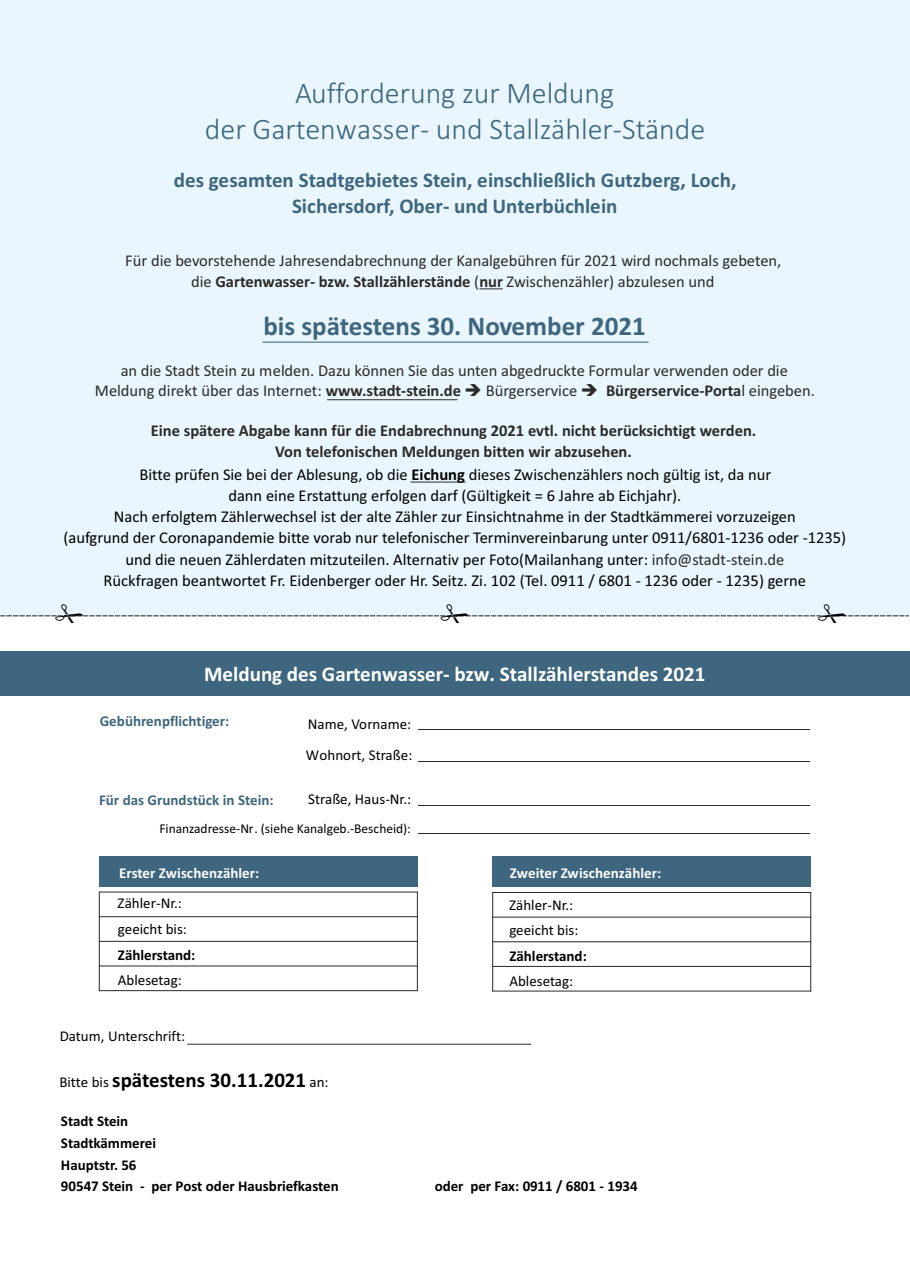
<style>
.page{position:relative;width:910px;height:1280px;background:#fff}
.page>*{position:absolute;margin:0;border:0;box-sizing:border-box;transform-origin:0 0}
.t1{font:300 30px/36.6px "Calibri";color:#3e667e;text-align:center}
.t2{font:700 27px "Calibri";color:#3e667e}
.t3{font:700 21px/25.7px "Calibri";color:#3e667e;text-align:center}
.t4{font:700 21px "Calibri";color:#fefefe}
.t5{font:700 21px "Calibri";color:#000}
.t6{font:16.5px/21.1px "Calibri";color:#000;text-align:center}
.t7{font:16.5px/20.1px "Calibri";color:#2b2a29;text-align:center}
.t8{font:700 16.5px/20.1px "Calibri";color:#2b2a29;text-align:center}
.t9{font:15px/25.7px "Calibri";color:#000}
.t10{font:700 15px/21.6px "Calibri";color:#000}
.t11{font:700 15px "Calibri";color:#3e667e}
.t12{font:700 15px "Calibri";color:#fefefe}
.t13{font:13.5px "Calibri";color:#000}
.s1{font-weight:700}
.s2{color:#2b2a29}
.s3{font-weight:400;font-size:15px}
</style>
<div class="page">
<div style="left:0;top:0;width:910px;height:616px;background:#e9f6fd"></div>
<div style="left:0;top:651px;width:910px;height:44px;background:#3e667e"></div>
<hr style="left:262px;top:342px;width:387px;height:1px;background:#3e667e">
<div style="left:99px;top:856px;width:319px;height:31px;background:#3e667e"></div>
<div style="left:492px;top:856px;width:319px;height:31px;background:#3e667e"></div>
<hr style="left:99px;top:892px;width:1px;height:99px;background:#2b2a29">
<hr style="left:417px;top:892px;width:1px;height:99px;background:#2b2a29">
<hr style="left:99px;top:990px;width:319px;height:1px;background:#2b2a29">
<hr style="left:99px;top:965px;width:319px;height:1px;background:#2b2a29">
<hr style="left:99px;top:941px;width:319px;height:1px;background:#2b2a29">
<hr style="left:99px;top:916px;width:319px;height:1px;background:#2b2a29">
<hr style="left:99px;top:892px;width:319px;height:1px;background:#2b2a29">
<hr style="left:492px;top:892px;width:1px;height:99px;background:#2b2a29">
<hr style="left:810px;top:892px;width:1px;height:99px;background:#2b2a29">
<hr style="left:492px;top:991px;width:319px;height:1px;background:#2b2a29">
<hr style="left:492px;top:966px;width:319px;height:1px;background:#2b2a29">
<hr style="left:492px;top:941px;width:319px;height:1px;background:#2b2a29">
<hr style="left:492px;top:917px;width:319px;height:1px;background:#2b2a29">
<hr style="left:492px;top:892px;width:319px;height:1px;background:#2b2a29">
<hr style="left:187px;top:1044px;width:344px;height:1px;background:#2b2a29">
<svg style="left:479px;top:288px;width:24px;height:1px"></svg>
<hr style="left:327px;top:399px;width:130px;height:1px;background:#2b2a29">
<hr style="left:410px;top:482px;width:55px;height:1px;background:#2b2a29">
<hr style="left:418px;top:729px;width:392px;height:1px;background:#2b2a29">
<hr style="left:418px;top:761px;width:392px;height:1px;background:#2b2a29">
<hr style="left:418px;top:805px;width:392px;height:1px;background:#2b2a29">
<hr style="left:418px;top:833px;width:392px;height:1px;background:#2b2a29">
<svg style="left:0;top:615px;width:909px;height:2px;background:#9b9e9f"></svg>
<h1 class="t1" style="left:205px;top:77px;width:502px">Aufforderung zur Meldung<br>der Gartenwasser- und Stallzähler-Stände</h1>
<p class="t3" style="left:174px;top:169px;width:564px">des gesamten Stadtgebietes Stein, einschließlich Gutzberg, Loch,<br>Sichersdorf, Ober- und Unterbüchlein</p>
<p class="t7" style="left:125px;top:252px;width:658px">Für die bevorstehende Jahresendabrechnung der Kanalgebühren für 2021 wird nochmals gebeten, die <span class="s1">Gartenwasser- bzw. Stallzählerstände</span> (<span class="s1">nur</span> Zwischenzähler) abzulesen und</p>
<h2 class="t2" style="left:263px;top:315px;width:384px">bis spätestens 30. November 2021</h2>
<p class="t7" style="left:95px;top:362px;width:721px">an die Stadt Stein zu melden. Dazu können Sie das unten abgedruckte Formular verwenden oder die<br>Meldung direkt über das Internet: <span class="s1">www.stadt-stein.de</span> ➔ Bürgerservice ➔ <span class="s1">Bürgerservice-Porta</span>l eingeben.</p>
<p class="t8" style="left:151px;top:422px;width:607px">Eine spätere Abgabe kann für die Endabrechnung 2021 evtl. nicht berücksichtigt werden.<br>Von telefonischen Meldungen bitten wir abzusehen.</p>
<p class="t6" style="left:64px;top:465px;width:784px">Bitte prüfen Sie bei der Ablesung, ob die <span class="s1">Eichung</span> dieses Zwischenzählers noch gültig ist, da nur<br>dann eine Erstattung erfolgen darf (Gültigkeit = 6 Jahre ab Eichjahr).<br>Nach erfolgtem Zählerwechsel ist der alte Zähler zur Einsichtnahme in der Stadtkämmerei vorzuzeigen<br>(aufgrund der Coronapandemie bitte vorab nur telefonischer Terminvereinbarung unter 0911/6801-1236 oder -1235) und die neuen Zählerdaten mitzuteilen. Alternativ per Foto(Mailanhang unter: <span class="s2">info@stadt-stein.de<br></span>Rückfragen beantwortet Fr. Eidenberger oder Hr. Seitz. Zi. 102 (Tel. 0911 / 6801 - 1236 oder - 1235) gerne</p>
<p class="t4" style="left:204px;top:665px;width:503px">Meldung des Gartenwasser- bzw. Stallzählerstandes 2021</p>
<p class="t11" style="left:100px;top:715px;width:131px">Gebührenpflichtiger:</p>
<p class="t9" style="left:306px;top:709px;width:108px;line-height:31.2px">Name, Vorname:<br>Wohnort, Straße:</p>
<p class="t9" style="left:308px;top:788px;width:104px">Straße, Haus-Nr.:</p>
<p class="t13" style="left:159px;top:823px;width:253px">Finanzadresse-Nr. (siehe Kanalgeb.-Bescheid):</p>
<p class="t11" style="left:99px;top:793px;width:176px">Für das Grundstück in Stein:</p>
<p class="t12" style="left:119px;top:867px;width:142px">Erster Zwischenzähler:</p>
<p class="t12" style="left:510px;top:867px;width:153px">Zweiter Zwischenzähler:</p>
<p class="t9" style="left:118px;top:892px;width:71px">Zähler-Nr.: geeicht bis:</p>
<p class="t10" style="left:118px;top:945px;width:79px">Zählerstand:</p>
<p class="t9" style="left:118px;top:969px;width:65px">Ablesetag:</p>
<p class="t9" style="left:509px;top:893px;width:71px">Zähler-Nr.: geeicht bis:</p>
<p class="t10" style="left:509px;top:946px;width:79px">Zählerstand:</p>
<p class="t9" style="left:509px;top:970px;width:65px">Ablesetag:</p>
<p class="t9" style="left:60px;top:1024px;width:127px">Datum, Unterschrift:</p>
<p class="t5" style="left:59px;top:1071px;width:271px"><span class="s3">Bitte bis</span> spätestens 30.11.2021 <span class="s3">an:</span></p>
<p class="t10" style="left:61px;top:1112px;width:279px">Stadt Stein<br>Stadtkämmerei<br>Hauptstr. 56<br>90547 Stein - per Post oder Hausbriefkasten</p>
<p class="t10" style="left:435px;top:1177px;width:204px">oder per Fax: 0911 / 6801 - 1934</p>
</div>
